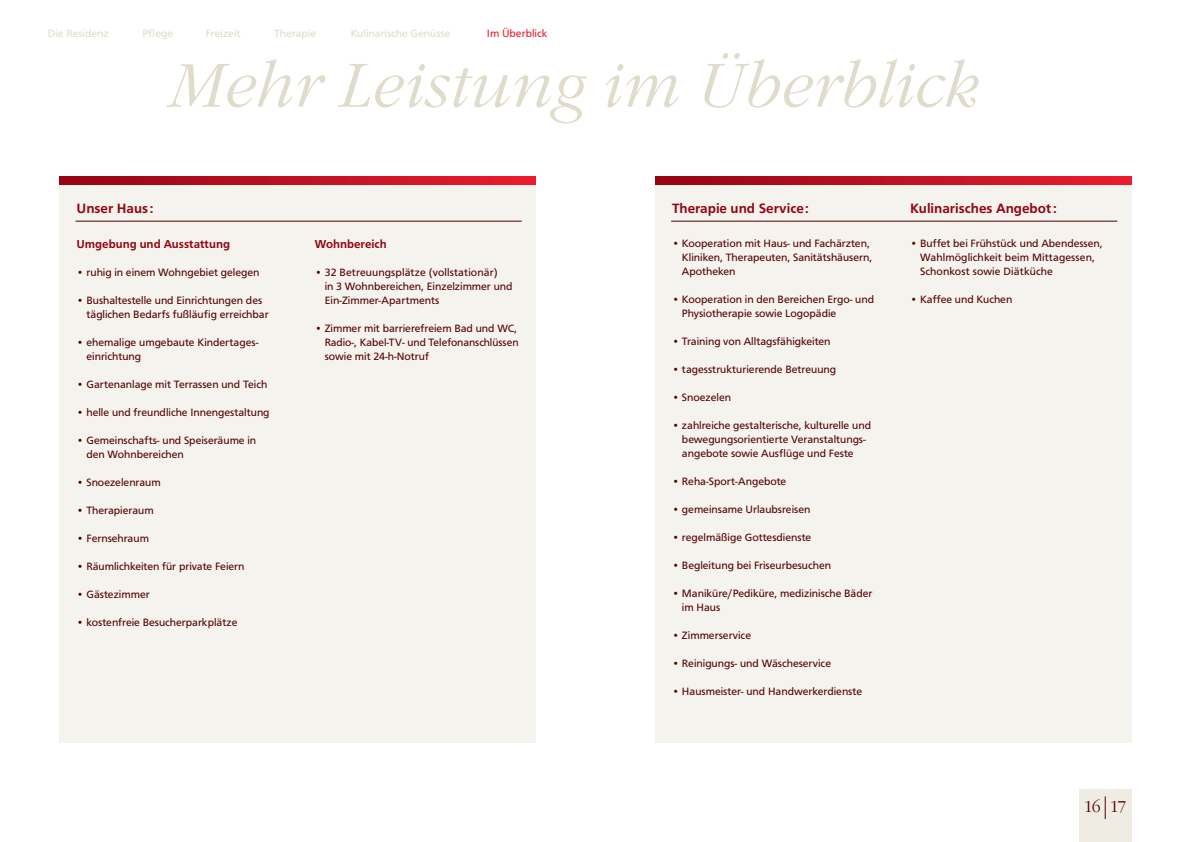
<style>
.page{position:relative;width:1191px;height:842px;background:#fff}
.page>*{position:absolute;margin:0;border:0;box-sizing:border-box;transform-origin:0 0}
.t1{font:italic 300 64px "Garamond Itc T";color:#e0dccb}
.t2{font:300 16.2px "Garamond Itc T";color:#500}
.t3{font:500 14px "F015 T";color:#940410}
.t4{font:500 12px "F015 T";color:#940410}
.t5{font:11px/14px "F015 T";color:#500}
.t6{font:11px "F015 T";color:#e0dccb}
.t7{font:11px "F015 T";color:#ee1b2d}
</style>
<div class="page">
<div style="left:60px;top:185px;width:476px;height:558px;background:#f4f3ee"></div>
<svg style="left:60px;top:177px;width:476px;height:8px;background:#be1021"></svg>
<div style="left:655px;top:185px;width:476px;height:558px;background:#f4f3ee"></div>
<svg style="left:655px;top:177px;width:476px;height:8px;background:#be1021"></svg>
<hr style="left:76px;top:221px;width:446px;height:1px;background:#500">
<hr style="left:671px;top:221px;width:446px;height:1px;background:#500">
<div style="left:1079px;top:789px;width:52px;height:53px;background:#efede3"></div>
<svg style="left:1105px;top:796px;width:1px;height:23px"></svg>
<p class="t6" style="left:48px;top:27px;width:62px">Die Residenz</p>
<p class="t6" style="left:142px;top:27px;width:32px">Pflege</p>
<p class="t6" style="left:206px;top:27px;width:36px">Freizeit</p>
<p class="t6" style="left:274px;top:27px;width:44px">Therapie</p>
<p class="t6" style="left:351px;top:27px;width:101px">Kulinarische Genüsse</p>
<p class="t7" style="left:487px;top:27px;width:62px">Im Überblick</p>
<h1 class="t1" style="left:169px;top:50px;width:812px">Mehr Leistung im Überblick</h1>
<p class="t3" style="left:77px;top:200px;width:78px">Unser Haus:</p>
<p class="t3" style="left:672px;top:200px;width:138px">Therapie und Service:</p>
<p class="t3" style="left:910px;top:200px;width:148px">Kulinarisches Angebot :</p>
<p class="t4" style="left:77px;top:237px;width:155px">Umgebung und Ausstattung</p>
<p class="t5" style="left:77px;top:265px;width:184px">• ruhig in einem Wohngebiet gelegen</p>
<p class="t5" style="left:86px;top:293px;width:184px;text-indent:-10px">• Bushaltestelle und Einrichtungen des täglichen Bedarfs fußläufig erreichbar</p>
<p class="t5" style="left:86px;top:335px;width:173px;text-indent:-10px">• ehemalige umgebaute Kindertages&shy;einrichtung</p>
<p class="t5" style="left:77px;top:377px;width:192px">• Gartenanlage mit Terrassen und Teich</p>
<p class="t5" style="left:77px;top:405px;width:194px">• helle und freundliche Innengestaltung</p>
<p class="t5" style="left:86px;top:433px;width:171px;text-indent:-10px">• Gemeinschafts- und Speiseräume in den Wohnbereichen</p>
<p class="t5" style="left:77px;top:475px;width:86px">• Snoezelenraum</p>
<p class="t5" style="left:77px;top:503px;width:79px">• Therapieraum</p>
<p class="t5" style="left:77px;top:531px;width:74px">• Fernsehraum</p>
<p class="t5" style="left:77px;top:559px;width:169px">• Räumlichkeiten für private Feiern</p>
<p class="t5" style="left:77px;top:587px;width:75px">• Gästezimmer</p>
<p class="t5" style="left:77px;top:615px;width:162px">• kostenfreie Besucherparkplätze</p>
<p class="t4" style="left:315px;top:237px;width:73px">Wohnbereich</p>
<p class="t5" style="left:325px;top:265px;width:189px;text-indent:-10px">• 32 Betreuungsplätze (vollstationär)<br>in 3 Wohnbereichen, Einzelzimmer und<br>Ein-Zimmer-Apartments</p>
<p class="t5" style="left:325px;top:321px;width:195px;text-indent:-10px">• Zimmer mit barrierefreiem Bad und WC,<br>Radio-, Kabel-TV- und Telefonanschlüssen sowie mit 24-h-Notruf</p>
<p class="t5" style="left:682px;top:236px;width:192px;text-indent:-10px">• Kooperation mit Haus- und Fachärzten,<br>Kliniken, Therapeuten, Sanitätshäusern,<br>Apotheken</p>
<p class="t5" style="left:682px;top:292px;width:194px;text-indent:-10px">• Kooperation in den Bereichen Ergo- und<br>Physiotherapie sowie Logopädie</p>
<p class="t5" style="left:672px;top:334px;width:160px">• Training von Alltagsfähigkeiten</p>
<p class="t5" style="left:672px;top:362px;width:166px">• tagesstrukturierende Betreuung</p>
<p class="t5" style="left:672px;top:390px;width:61px">• Snoezelen</p>
<p class="t5" style="left:682px;top:418px;width:190px;text-indent:-10px">• zahlreiche gestalterische, kulturelle und bewegungsorientierte Veranstaltungs&shy;angebote sowie Ausflüge und Feste</p>
<p class="t5" style="left:672px;top:474px;width:116px">• Reha-Sport-Angebote</p>
<p class="t5" style="left:672px;top:502px;width:140px">• gemeinsame Urlaubsreisen</p>
<p class="t5" style="left:672px;top:530px;width:141px">• regelmäßige Gottesdienste</p>
<p class="t5" style="left:672px;top:558px;width:160px">• Begleitung bei Friseurbesuchen</p>
<p class="t5" style="left:682px;top:586px;width:192px;text-indent:-10px">• Maniküre/Pediküre, medizinische Bäder im Haus</p>
<p class="t5" style="left:672px;top:628px;width:80px">• Zimmerservice</p>
<p class="t5" style="left:672px;top:656px;width:160px">• Reinigungs- und Wäscheservice</p>
<p class="t5" style="left:672px;top:684px;width:192px">• Hausmeister- und Handwerkerdienste</p>
<p class="t5" style="left:920px;top:236px;width:184px;text-indent:-10px">• Buffet bei Frühstück und Abendessen,<br>Wahlmöglichkeit beim Mittagessen,<br>Schonkost sowie Diätküche</p>
<p class="t5" style="left:910px;top:292px;width:104px">• Kaffee und Kuchen</p>
<h2 class="t2" style="left:1083px;top:798px;width:44px">16 17</h2>
</div>
